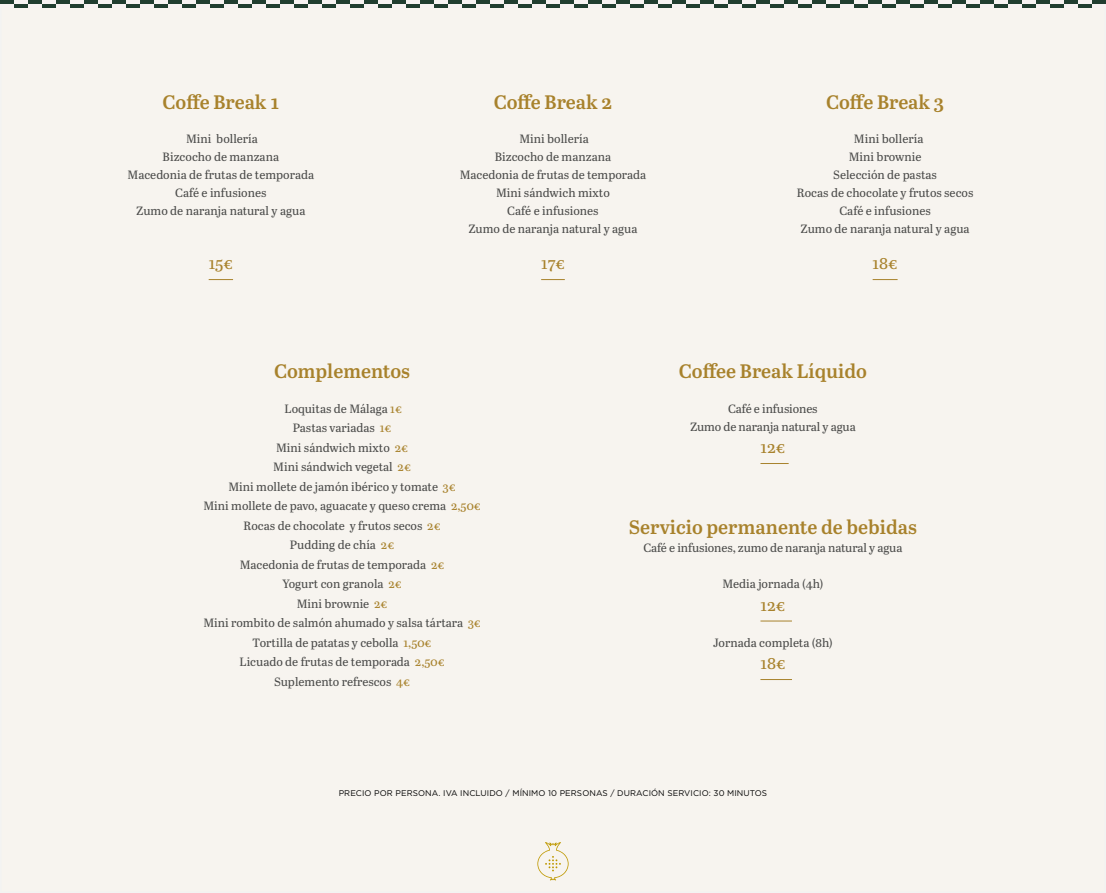
<style>
.page{position:relative;width:1106px;height:893px;background:#f7f4ef}
.page>*{position:absolute;margin:0;border:0;box-sizing:border-box;transform-origin:0 0}
.t1{font:600 19.5px "Abril Text";color:#a8822c}
.t2{font:16.5px "Abril Text";color:#a8822c}
.t3{font:12px/19.5px "Abril Text";color:#4a4a49;text-align:center}
.t4{font:8.25px "Gotham";letter-spacing:.01em;color:#000}
.s1{color:#a8822c}
</style>
<div class="page">
<svg style="left:537px;top:842px;width:31px;height:38px"></svg>
<hr style="left:462px;top:4px;width:14px;height:4px;background:#213e30">
<hr style="left:434px;top:4px;width:14px;height:4px;background:#213e30">
<hr style="left:448px;top:0;width:14px;height:4px;background:#213e30">
<hr style="left:420px;top:0;width:14px;height:4px;background:#213e30">
<hr style="left:406px;top:4px;width:14px;height:4px;background:#213e30">
<hr style="left:378px;top:4px;width:14px;height:4px;background:#213e30">
<hr style="left:350px;top:4px;width:14px;height:4px;background:#213e30">
<hr style="left:322px;top:4px;width:14px;height:4px;background:#213e30">
<hr style="left:294px;top:4px;width:14px;height:4px;background:#213e30">
<hr style="left:392px;top:0;width:14px;height:4px;background:#213e30">
<hr style="left:364px;top:0;width:14px;height:4px;background:#213e30">
<hr style="left:336px;top:0;width:14px;height:4px;background:#213e30">
<hr style="left:308px;top:0;width:14px;height:4px;background:#213e30">
<hr style="left:266px;top:4px;width:14px;height:4px;background:#213e30">
<hr style="left:238px;top:4px;width:14px;height:4px;background:#213e30">
<hr style="left:210px;top:4px;width:14px;height:4px;background:#213e30">
<hr style="left:182px;top:4px;width:14px;height:4px;background:#213e30">
<hr style="left:280px;top:0;width:14px;height:4px;background:#213e30">
<hr style="left:252px;top:0;width:14px;height:4px;background:#213e30">
<hr style="left:224px;top:0;width:14px;height:4px;background:#213e30">
<hr style="left:196px;top:0;width:14px;height:4px;background:#213e30">
<hr style="left:154px;top:4px;width:14px;height:4px;background:#213e30">
<hr style="left:126px;top:4px;width:14px;height:4px;background:#213e30">
<hr style="left:98px;top:4px;width:14px;height:4px;background:#213e30">
<hr style="left:70px;top:4px;width:14px;height:4px;background:#213e30">
<hr style="left:168px;top:0;width:14px;height:4px;background:#213e30">
<hr style="left:140px;top:0;width:14px;height:4px;background:#213e30">
<hr style="left:112px;top:0;width:14px;height:4px;background:#213e30">
<hr style="left:84px;top:0;width:14px;height:4px;background:#213e30">
<hr style="left:42px;top:4px;width:14px;height:4px;background:#213e30">
<hr style="left:14px;top:4px;width:14px;height:4px;background:#213e30">
<hr style="left:56px;top:0;width:14px;height:4px;background:#213e30">
<hr style="left:28px;top:0;width:14px;height:4px;background:#213e30">
<hr style="left:0;top:0;width:14px;height:4px;background:#213e30">
<hr style="left:937px;top:4px;width:14px;height:4px;background:#213e30">
<hr style="left:910px;top:4px;width:14px;height:4px;background:#213e30">
<hr style="left:924px;top:0;width:13px;height:4px;background:#213e30">
<hr style="left:896px;top:0;width:14px;height:4px;background:#213e30">
<hr style="left:882px;top:4px;width:14px;height:4px;background:#213e30">
<hr style="left:854px;top:4px;width:14px;height:4px;background:#213e30">
<hr style="left:826px;top:4px;width:14px;height:4px;background:#213e30">
<hr style="left:798px;top:4px;width:14px;height:4px;background:#213e30">
<hr style="left:770px;top:4px;width:14px;height:4px;background:#213e30">
<hr style="left:868px;top:0;width:14px;height:4px;background:#213e30">
<hr style="left:840px;top:0;width:14px;height:4px;background:#213e30">
<hr style="left:812px;top:0;width:14px;height:4px;background:#213e30">
<hr style="left:784px;top:0;width:14px;height:4px;background:#213e30">
<hr style="left:742px;top:4px;width:14px;height:4px;background:#213e30">
<hr style="left:714px;top:4px;width:14px;height:4px;background:#213e30">
<hr style="left:686px;top:4px;width:14px;height:4px;background:#213e30">
<hr style="left:658px;top:4px;width:14px;height:4px;background:#213e30">
<hr style="left:756px;top:0;width:14px;height:4px;background:#213e30">
<hr style="left:728px;top:0;width:14px;height:4px;background:#213e30">
<hr style="left:700px;top:0;width:14px;height:4px;background:#213e30">
<hr style="left:672px;top:0;width:14px;height:4px;background:#213e30">
<hr style="left:630px;top:4px;width:14px;height:4px;background:#213e30">
<hr style="left:602px;top:4px;width:14px;height:4px;background:#213e30">
<hr style="left:574px;top:4px;width:14px;height:4px;background:#213e30">
<hr style="left:546px;top:4px;width:14px;height:4px;background:#213e30">
<hr style="left:644px;top:0;width:14px;height:4px;background:#213e30">
<hr style="left:616px;top:0;width:14px;height:4px;background:#213e30">
<hr style="left:588px;top:0;width:14px;height:4px;background:#213e30">
<hr style="left:560px;top:0;width:14px;height:4px;background:#213e30">
<hr style="left:518px;top:4px;width:14px;height:4px;background:#213e30">
<hr style="left:490px;top:4px;width:14px;height:4px;background:#213e30">
<hr style="left:532px;top:0;width:14px;height:4px;background:#213e30">
<hr style="left:504px;top:0;width:14px;height:4px;background:#213e30">
<hr style="left:476px;top:0;width:14px;height:4px;background:#213e30">
<hr style="left:1078px;top:4px;width:13px;height:4px;background:#213e30">
<hr style="left:1050px;top:4px;width:14px;height:4px;background:#213e30">
<hr style="left:1022px;top:4px;width:14px;height:4px;background:#213e30">
<hr style="left:1091px;top:0;width:14px;height:4px;background:#213e30">
<hr style="left:1064px;top:0;width:14px;height:4px;background:#213e30">
<hr style="left:1036px;top:0;width:14px;height:4px;background:#213e30">
<hr style="left:994px;top:4px;width:14px;height:4px;background:#213e30">
<hr style="left:966px;top:4px;width:14px;height:4px;background:#213e30">
<hr style="left:1008px;top:0;width:14px;height:4px;background:#213e30">
<hr style="left:980px;top:0;width:14px;height:4px;background:#213e30">
<hr style="left:952px;top:0;width:14px;height:4px;background:#213e30">
<svg style="left:209px;top:279px;width:24px;height:1px"></svg>
<svg style="left:541px;top:279px;width:24px;height:1px"></svg>
<svg style="left:872px;top:279px;width:25px;height:1px"></svg>
<svg style="left:760px;top:463px;width:28px;height:1px"></svg>
<hr style="left:760px;top:621px;width:32px;height:1px;background:#a8822c">
<hr style="left:760px;top:679px;width:32px;height:1px;background:#a8822c">
<h1 class="t1" style="left:162px;top:88px;width:118px">Coffe Break 1</h1>
<h1 class="t1" style="left:493px;top:88px;width:120px">Coffe Break 2</h1>
<h1 class="t1" style="left:826px;top:88px;width:119px">Coffe Break 3</h1>
<p class="t3" style="left:128px;top:129px;width:188px;line-height:18px">Mini bollería<br>Bizcocho de manzana<br>Macedonia de frutas de temporada<br>Café e infusiones<br>Zumo de naranja natural y agua</p>
<p class="t3" style="left:460px;top:129px;width:188px;line-height:18px">Mini bollería<br>Bizcocho de manzana<br>Macedonia de frutas de temporada<br>Mini sándwich mixto<br>Café e infusiones<br>Zumo de naranja natural y agua</p>
<h2 class="t2" style="left:541px;top:251px;width:25px">17€</h2>
<p class="t3" style="left:854px;top:129px;width:71px">Mini bollería</p>
<p class="t3" style="left:848px;top:147px;width:74px">Mini brownie</p>
<p class="t3" style="left:833px;top:165px;width:105px">Selección de pastas</p>
<p class="t3" style="left:796px;top:183px;width:178px">Rocas de chocolate y frutos secos</p>
<p class="t3" style="left:839px;top:201px;width:93px">Café e infusiones</p>
<p class="t3" style="left:800px;top:219px;width:171px">Zumo de naranja natural y agua</p>
<h2 class="t2" style="left:872px;top:251px;width:26px">18€</h2>
<h2 class="t2" style="left:209px;top:251px;width:26px">15€</h2>
<h1 class="t1" style="left:274px;top:356px;width:138px">Complementos</h1>
<h1 class="t1" style="left:679px;top:356px;width:189px">Coffee Break Líquido</h1>
<p class="t3" style="left:203px;top:398px;width:279px">Loquitas de Málaga <span class="s1">1€<br></span>Pastas variadas <span class="s1">1€<br></span>Mini sándwich mixto <span class="s1">2€<br></span>Mini sándwich vegetal <span class="s1">2€<br></span>Mini mollete de jamón ibérico y tomate <span class="s1">3€<br></span>Mini mollete de pavo, aguacate y queso crema <span class="s1">2,50€<br></span>Rocas de chocolate y frutos secos <span class="s1">2€<br></span>Pudding de chía <span class="s1">2€<br></span>Macedonia de frutas de temporada <span class="s1">2€<br></span>Yogurt con granola <span class="s1">2€<br></span>Mini brownie <span class="s1">2€<br></span>Mini rombito de salmón ahumado y salsa tártara <span class="s1">3€<br></span>Tortilla de patatas y cebolla <span class="s1">1,50€<br></span>Licuado de frutas de temporada <span class="s1">2,50€<br></span>Suplemento refrescos <span class="s1">4€</span></p>
<p class="t3" style="left:690px;top:399px;width:167px;line-height:18px">Café e infusiones<br>Zumo de naranja natural y agua</p>
<h2 class="t2" style="left:760px;top:435px;width:26px">12€</h2>
<h1 class="t1" style="left:629px;top:513px;width:289px">Servicio permanente de bebidas</h1>
<p class="t3" style="left:643px;top:537px;width:260px">Café e infusiones, zumo de naranja natural y agua</p>
<p class="t3" style="left:722px;top:573px;width:102px">Media jornada (4h)</p>
<h2 class="t2" style="left:760px;top:593px;width:26px">12€</h2>
<p class="t3" style="left:713px;top:632px;width:121px">Jornada completa (8h)</p>
<h2 class="t2" style="left:760px;top:651px;width:26px">18€</h2>
<p class="t4" style="left:339px;top:789px;width:430px">PRECIO POR PERSONA. IVA INCLUIDO / MÍNIMO 10 PERSONAS / DURACIÓN SERVICIO: 30 MINUTOS</p>
</div>
